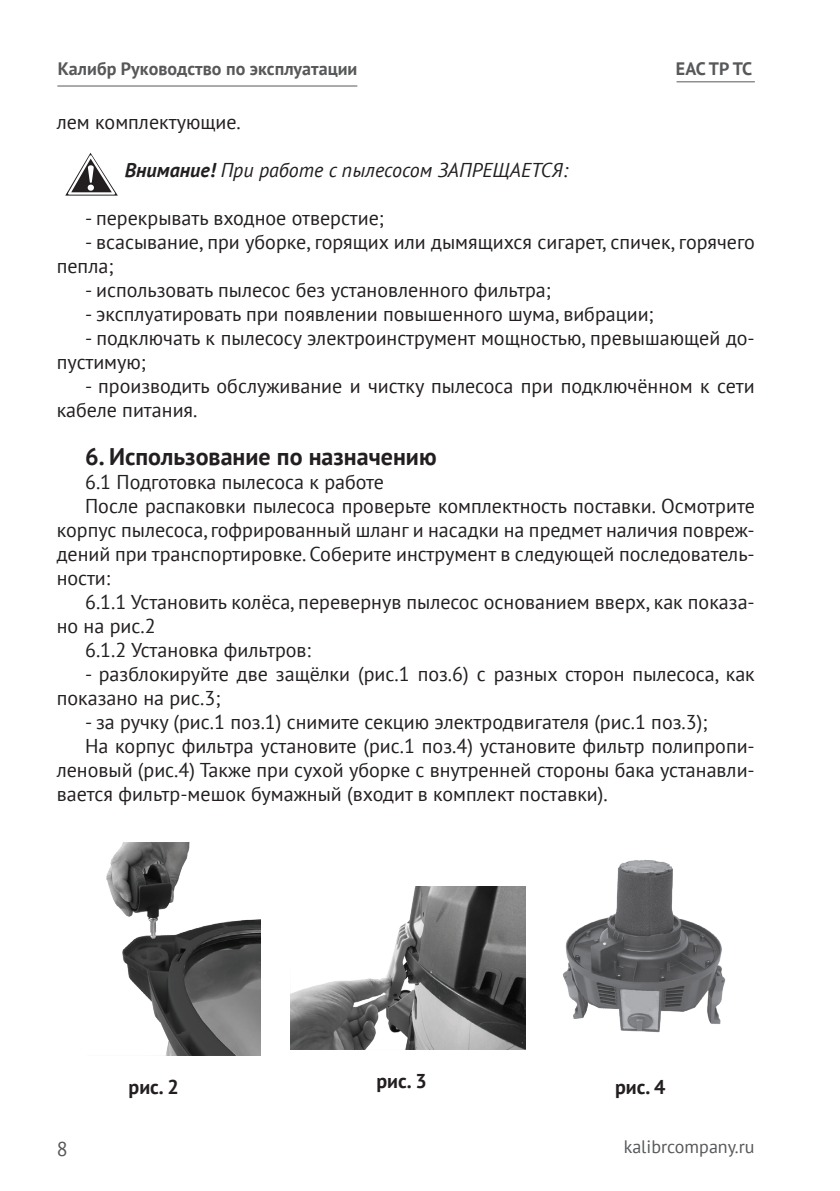
<style>
.page{position:relative;width:840px;height:1191px;background:#fff}
.page>*{position:absolute;margin:0;border:0;box-sizing:border-box;transform-origin:0 0}
.Заголовок{font:700 24px "PT Sans";color:#231f20}
.Параграф{font:20px/24px "PT Sans";color:#231f20}
.Внимание{font:italic 20px "PT Sans";color:#231f20}
.t1{font:700 20px "PT Sans";color:#231f20}
.t2{font:20px "PT Sans";color:#57585a}
.t3{font:700 18px "PT Sans";color:#57585a}
.t4{font:18px "PT Sans";color:#57585a}
.s1{font-weight:700}
</style>
<div class="page">
<hr style="left:57px;top:85px;width:300px;height:1px;background:#57585a">
<hr style="left:676px;top:81px;width:78px;height:1px;background:#57585a">
<svg style="left:65px;top:153px;width:53px;height:43px"></svg>
<img style="left:106px;top:842px;width:154px;height:213px">
<img style="left:290px;top:886px;width:235px;height:163px">
<img style="left:563px;top:860px;width:163px;height:173px">
<p class="t3" style="left:58px;top:57px;width:301px">Калибр Руководство по эксплуатации</p>
<p class="t3" style="left:675px;top:56px;width:78px">EAC ТР ТС</p>
<p class="Параграф" style="left:57px;top:109px;width:185px">лем комплектующие.</p>
<p class="Внимание" style="left:125px;top:157px;width:444px"><span class="s1">Внимание!</span> При работе с пылесосом ЗАПРЕЩАЕТСЯ:</p>
<p class="Параграф" style="left:85px;top:205px;width:300px">- перекрывать входное отверстие;</p>
<p class="Параграф" style="left:57px;top:229px;width:699px;text-indent:28px">- всасывание, при уборке, горящих или дымящихся сигарет, спичек, горячего пепла;</p>
<p class="Параграф" style="left:85px;top:277px;width:467px">- использовать пылесос без установленного фильтра;</p>
<p class="Параграф" style="left:85px;top:301px;width:570px">- эксплуатировать при появлении повышенного шума, вибрации;</p>
<p class="Параграф" style="left:57px;top:325px;width:699px;text-indent:28px">- подключать к пылесосу электроинструмент мощностью, превышающей до&shy;пустимую;</p>
<p class="Параграф" style="left:57px;top:373px;width:699px;text-indent:28px">- производить обслуживание и чистку пылесоса при подключённом к сети кабеле питания.</p>
<p class="Заголовок" style="left:85px;top:440px;width:353px">6. Использование по назначению</p>
<p class="Параграф" style="left:85px;top:469px;width:300px">6.1 Подготовка пылесоса к работе</p>
<p class="Параграф" style="left:57px;top:493px;width:699px;text-align:justify;text-indent:28px">После распаковки пылесоса проверьте комплектность поставки. Осмотрите корпус пылесоса, гофрированный шланг и насадки на предмет наличия повреж&shy;дений при транспортировке. Соберите инструмент в следующей последователь&shy;ности:</p>
<p class="Параграф" style="left:57px;top:589px;width:699px;text-indent:28px">6.1.1 Установить колёса, перевернув пылесос основанием вверх, как показа&shy;но на рис.2</p>
<p class="Параграф" style="left:85px;top:637px;width:227px">6.1.2 Установка фильтров:</p>
<p class="Параграф" style="left:57px;top:661px;width:699px;text-indent:28px">- разблокируйте две защёлки (рис.1 поз.6) с разных сторон пылесоса, как показано на рис.3;</p>
<p class="Параграф" style="left:85px;top:709px;width:623px">- за ручку (рис.1 поз.1) снимите секцию электродвигателя (рис.1 поз.3);</p>
<p class="Параграф" style="left:57px;top:733px;width:699px;text-align:justify;text-indent:28px">На корпус фильтра установите (рис.1 поз.4) установите фильтр полипропи&shy;леновый (рис.4) Также при сухой уборке с внутренней стороны бака устанавли&shy;вается фильтр-мешок бумажный (входит в комплект поставки).</p>
<p class="t2" style="left:57px;top:1136px;width:12px">8</p>
<p class="t1" style="left:128px;top:1073px;width:52px">рис. 2</p>
<p class="t1" style="left:376px;top:1068px;width:52px">рис. 3</p>
<p class="t1" style="left:614px;top:1074px;width:52px">рис. 4</p>
<p class="t4" style="left:623px;top:1135px;width:132px">kalibrcompany.ru</p>
</div>
